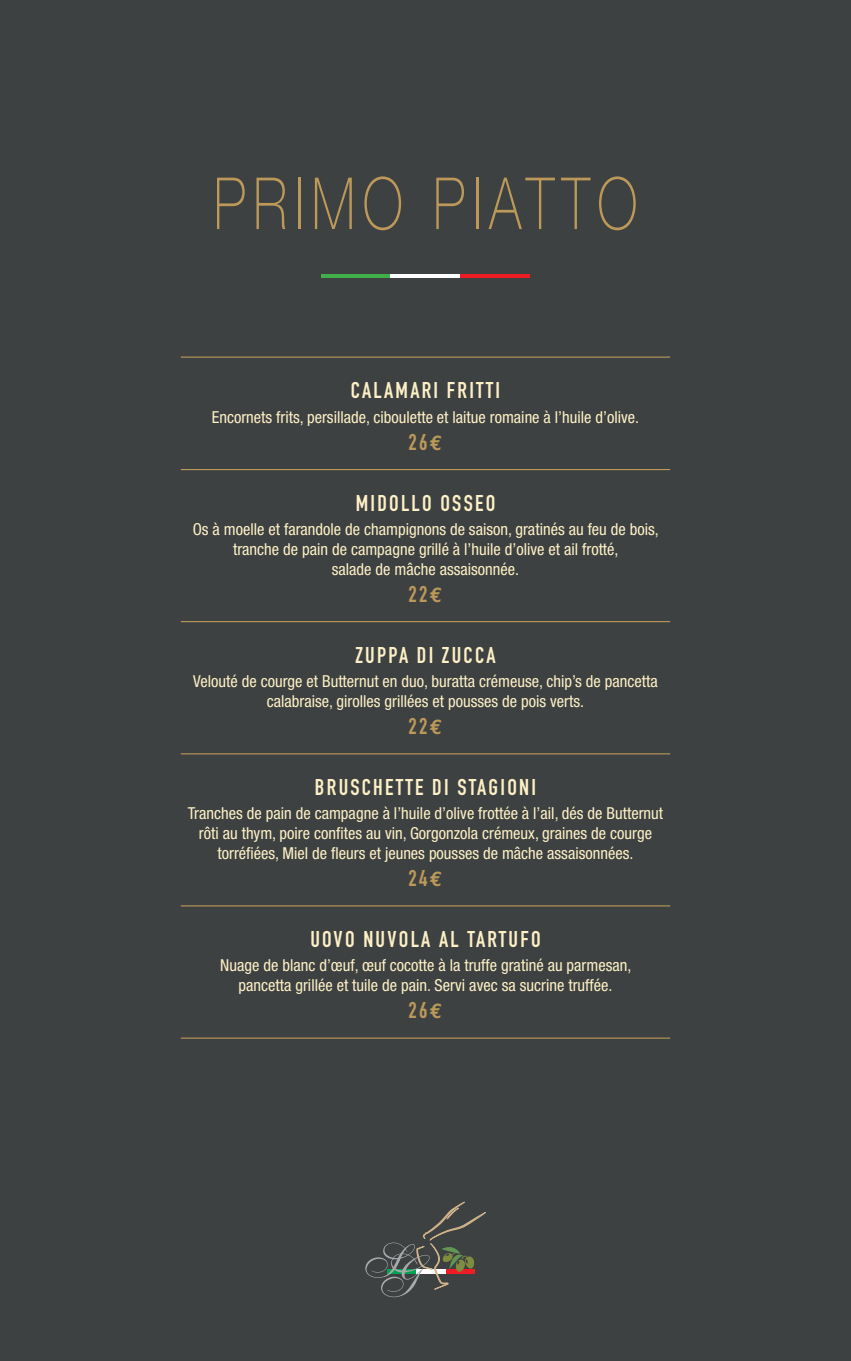
<style>
.page{position:relative;width:851px;height:1361px;background:#fff}
.page>*{position:absolute;margin:0;border:0;box-sizing:border-box;transform-origin:0 0}
.t1{font:100 72px "Helvetica Neue";letter-spacing:.14em;color:#bd9959;scale:.75 1}
.t2{font:22.5px "DIN Engschrift";letter-spacing:.1em;color:#fef0c6}
.t3{font:22.5px "DIN Engschrift";letter-spacing:.1em;color:#bd9959}
.t4{font:condensed 16.5px/19.8px "Helvetica Neue";color:#fef0c6;text-align:center}
.s1{font-family:"Euro Mono";font-weight:700;font-size:21px}
</style>
<div class="page">
<div style="left:0;top:0;width:850px;height:1361px;background:#3d4141"></div>
<hr style="left:181px;top:356px;width:489px;height:2px;background:#bd9959">
<hr style="left:181px;top:469px;width:489px;height:1px;background:#bd9959">
<hr style="left:181px;top:621px;width:489px;height:1px;background:#bd9959">
<hr style="left:181px;top:753px;width:489px;height:1px;background:#bd9959">
<hr style="left:181px;top:905px;width:489px;height:1px;background:#bd9959">
<hr style="left:181px;top:1037px;width:489px;height:1px;background:#bd9959">
<hr style="left:320px;top:274px;width:70px;height:4px;background:#40ae49">
<hr style="left:390px;top:274px;width:70px;height:4px;background:#fff">
<hr style="left:460px;top:274px;width:70px;height:4px;background:#ee1d23">
<svg style="left:365px;top:1202px;width:120px;height:95px"></svg>
<h1 class="t1" style="left:213px;top:163px;width:566px">PRIMO PIATTO</h1>
<h2 class="t2" style="left:351px;top:377px;width:151px">CALAMARI FRITTI</h2>
<p class="t4" style="left:212px;top:407px;width:429px">Encornets frits, persillade, ciboulette et laitue romaine à l’huile d’olive.</p>
<h2 class="t3" style="left:408px;top:428px;width:35px">26<span class="s1">€</span></h2>
<h2 class="t2" style="left:355px;top:490px;width:141px">MIDOLLO OSSEO</h2>
<p class="t4" style="left:193px;top:519px;width:467px">Os à moelle et farandole de champignons de saison, gratinés au feu de bois, tranche de pain de campagne grillé à l’huile d’olive et ail frotté,<br>salade de mâche assaisonnée.</p>
<h2 class="t3" style="left:408px;top:580px;width:35px">22<span class="s1">€</span></h2>
<h2 class="t2" style="left:355px;top:642px;width:142px">ZUPPA DI ZUCCA</h2>
<p class="t4" style="left:193px;top:671px;width:466px">Velouté de courge et Butternut en duo, buratta crémeuse, chip’s de pancetta calabraise, girolles grillées et pousses de pois verts.</p>
<h2 class="t3" style="left:408px;top:713px;width:35px">22<span class="s1">€</span></h2>
<h2 class="t2" style="left:315px;top:774px;width:222px">BRUSCHETTE DI STAGIONI</h2>
<p class="t4" style="left:188px;top:803px;width:476px">Tranches de pain de campagne à l’huile d’olive frottée à l’ail, dés de Butternut rôti au thym, poire confites au vin, Gorgonzola crémeux, graines de courge torréfiées, Miel de fleurs et jeunes pousses de mâche assaisonnées.</p>
<h2 class="t3" style="left:408px;top:865px;width:35px">24<span class="s1">€</span></h2>
<h2 class="t2" style="left:310px;top:926px;width:232px">UOVO NUVOLA AL TARTUFO</h2>
<p class="t4" style="left:220px;top:955px;width:412px">Nuage de blanc d’œuf, œuf cocotte à la truffe gratiné au parmesan, pancetta grillée et tuile de pain. Servi avec sa sucrine truffée.</p>
<h2 class="t3" style="left:408px;top:997px;width:35px">26<span class="s1">€</span></h2>
</div>
